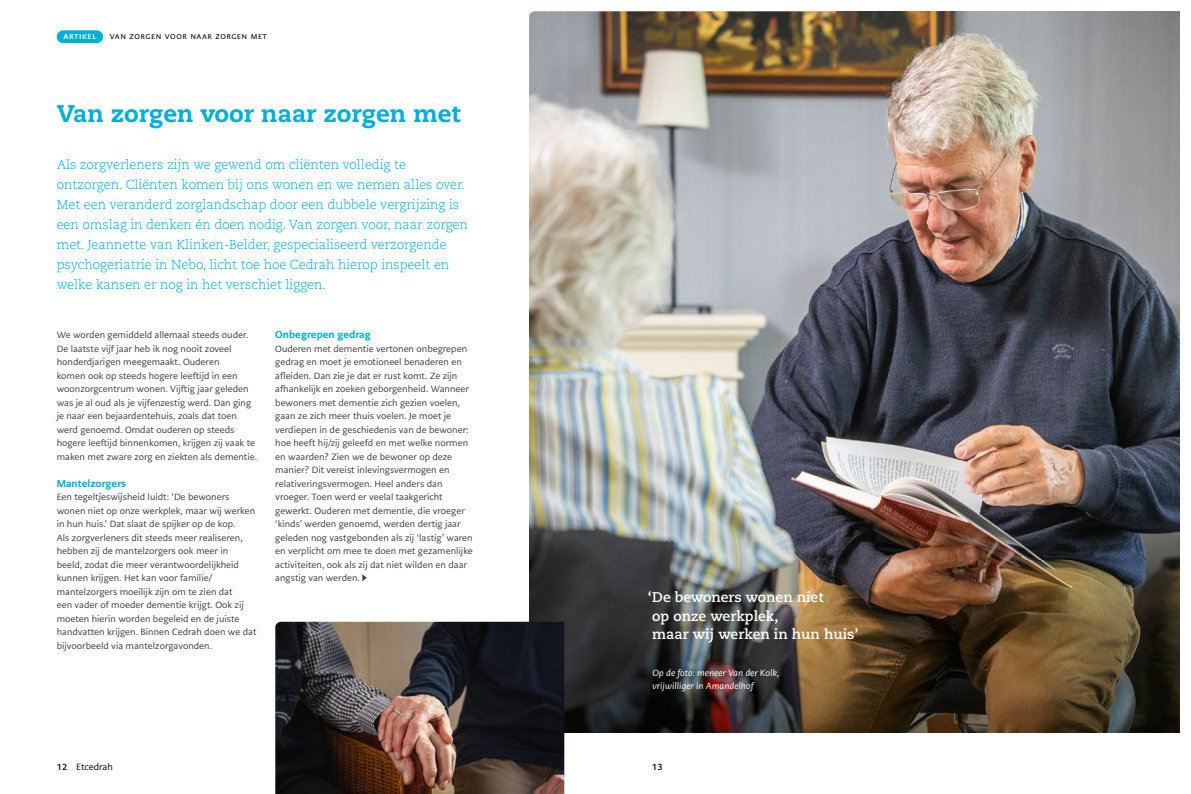
<style>
.page{position:relative;width:1191px;height:794px;background:#fff}
.page>*{position:absolute;margin:0;border:0;box-sizing:border-box;transform-origin:0 0}
.t1{font:800 24px "Caecilia LT Std";color:#00aed8}
.t2{font:700 14px/18.2px "Caecilia LT Std";color:#fff}
.t3{font:300 13px/20px "Caecilia LT Std";letter-spacing:-.005em;color:#00aed8}
.t4{font:800 10px "PMN Caecilia Sans Text";color:#00aed8}
.t5{font:9px/13.5px "PMN Caecilia Sans Text";color:#3c3c3b}
.t6{font:italic 9px/13.5px "PMN Caecilia Sans Text";color:#fff}
.t7{font:9px "PMN Caecilia Sans Text";color:#000}
.t8{font:8.8px "PMN Caecilia Sans Text";letter-spacing:.06em;color:#000}
.t9{font:700 8.8px "PMN Caecilia Sans Text";letter-spacing:.06em;color:#fff}
.t10{font:700 8.8px "PMN Caecilia Sans Text";color:#000}
.s1{font-weight:700;font-size:8.8px}
</style>
<div class="page">
<img style="left:529px;top:11px;width:650px;height:721px">
<div style="left:57px;top:30px;width:46px;height:13px;background:#00aed8;border-radius:6px"></div>
<svg style="left:362px;top:574px;width:5px;height:7px"></svg>
<img style="left:275px;top:622px;width:289px;height:172px">
<p class="t9" style="left:64px;top:31px;width:34px">artikel</p>
<p class="t8" style="left:110px;top:31px;width:158px">van zorgen voor naar zorgen met</p>
<h1 class="t1" style="left:57px;top:99px;width:405px">Van zorgen voor naar zorgen met</h1>
<p class="t3" style="left:57px;top:155px;width:413px">Als zorgverleners zijn we gewend om cliënten volledig te ontzorgen. Cliënten komen bij ons wonen en we nemen alles over.<br>Met een veranderd zorglandschap door een dubbele vergrijzing is een omslag in denken én doen nodig. Van zorgen voor, naar zorgen met. Jeannette van Klinken-Belder, gespecialiseerd verzorgende psychogeriatrie in Nebo, licht toe hoe Cedrah hierop inspeelt en welke kansen er nog in het verschiet liggen.</p>
<p class="t5" style="left:57px;top:328px;width:202px">We worden gemiddeld allemaal steeds ouder.<br>De laatste vijf jaar heb ik nog nooit zoveel honderdjarigen meegemaakt. Ouderen<br>komen ook op steeds hogere leeftijd in een woonzorgcentrum wonen. Vijftig jaar geleden was je al oud als je vijfenzestig werd. Dan ging je naar een bejaardentehuis, zoals dat toen werd genoemd. Omdat ouderen op steeds hogere leeftijd binnenkomen, krijgen zij vaak te maken met zware zorg en ziekten als dementie.</p>
<p class="t4" style="left:57px;top:476px;width:71px">Mantelzorgers</p>
<p class="t5" style="left:57px;top:490px;width:201px">Een tegeltjeswijsheid luidt: ‘De bewoners wonen niet op onze werkplek, maar wij werken in hun huis.’ Dat slaat de spijker op de kop.<br>Als zorgverleners dit steeds meer realiseren, hebben zij de mantelzorgers ook meer in<br>beeld, zodat die meer verantwoordelijkheid kunnen krijgen. Het kan voor familie/ mantelzorgers moeilijk zijn om te zien dat<br>een vader of moeder dementie krijgt. Ook zij moeten hierin worden begeleid en de juiste handvatten krijgen. Binnen Cedrah doen we dat bijvoorbeeld via mantelzorgavonden.</p>
<p class="t4" style="left:275px;top:328px;width:97px">Onbegrepen gedrag</p>
<p class="t5" style="left:275px;top:342px;width:199px">Ouderen met dementie vertonen onbegrepen gedrag en moet je emotioneel benaderen en afleiden. Dan zie je dat er rust komt. Ze zijn afhankelijk en zoeken geborgenheid. Wanneer bewoners met dementie zich gezien voelen, gaan ze zich meer thuis voelen. Je moet je verdiepen in de geschiedenis van de bewoner: hoe heeft hij/zij geleefd en met welke normen en waarden? Zien we de bewoner op deze manier? Dit vereist inlevingsvermogen en relativeringsvermogen. Heel anders dan vroeger. Toen werd er veelal taakgericht gewerkt. Ouderen met dementie, die vroeger ‘kinds’ werden genoemd, werden dertig jaar geleden nog vastgebonden als zij ‘lastig’ waren en verplicht om mee te doen met gezamenlijke activiteiten, ook als zij dat niet wilden en daar angstig van werden.</p>
<h2 class="t2" style="left:648px;top:588px;width:212px">‘ De bewoners wonen niet<br>op onze werkplek,<br>maar wij werken in hun huis’</h2>
<p class="t6" style="left:652px;top:666px;width:128px">Op de foto: meneer Van der Kolk, vrijwilliger in Amandelhof</p>
<p class="t7" style="left:57px;top:761px;width:58px"><span class="s1">12</span> Etcedrah</p>
<p class="t10" style="left:652px;top:761px;width:12px">13</p>
</div>
